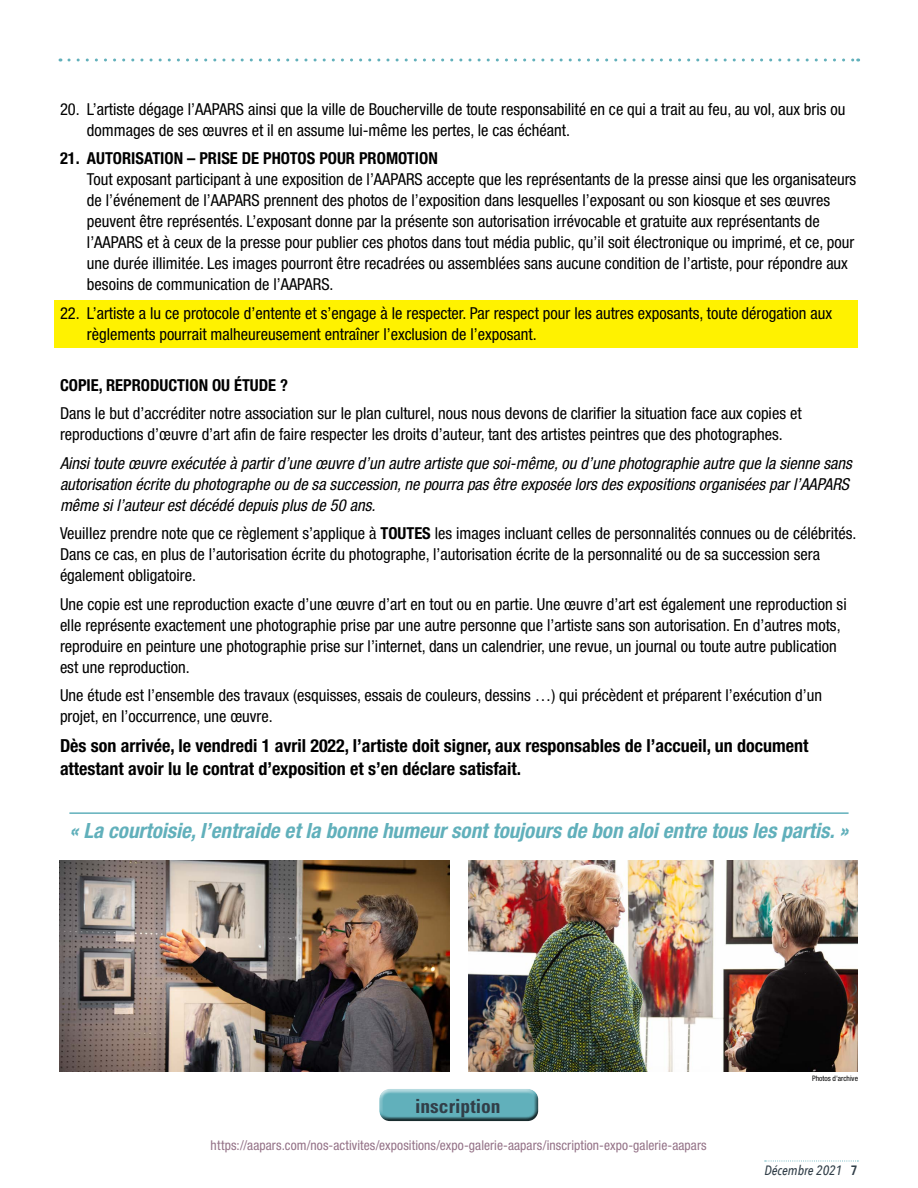
<style>
.page{position:relative;width:918px;height:1188px;background:#fff}
.page>*{position:absolute;margin:0;border:0;box-sizing:border-box;transform-origin:0 0}
.t1{font:italic 700 condensed 21px "Helvetica Neue LT Pro";color:#61b0bb}
.t2{font:700 condensed 19.5px "Univers";color:#313e48}
.t3{font:700 condensed 18px/22.5px "Helvetica Neue LT Pro";color:#000}
.t4{font:condensed 16.5px/21px "Helvetica Neue LT Pro";color:#000}
.t5{font:italic condensed 16.5px/21px "Helvetica Neue LT Pro";color:#000}
.t6{font:700 condensed 16.5px "Helvetica Neue LT Pro";color:#000}
.t7{font:condensed 13.5px "Helvetica Neue LT Pro";letter-spacing:.005em;color:#947287}
.t8{font:italic 500 13.5px "Avenir Next Condensed";color:#313e48}
.t9{font:condensed 7.5px "Helvetica Neue LT Pro";color:#000}
.s1{font-weight:700}
.s2{font-weight:600;font-style:normal}
</style>
<div class="page">
<svg style="left:765px;top:1161px;width:93px;height:1px"></svg>
<svg style="left:69px;top:58px;width:790px;height:4px"></svg>
<hr style="left:69px;top:812px;width:780px;height:2px;background:#61b0bb">
<div style="left:55px;top:300px;width:803px;height:48px;background:#fff200"></div>
<div style="left:374px;top:1084px;width:167px;height:34px;background:#fff;opacity:.75"></div>
<div style="left:376px;top:1091px;width:167px;height:35px;background:#000;opacity:.75"></div>
<img style="left:60px;top:861px;width:389px;height:211px">
<img style="left:468px;top:861px;width:390px;height:211px">
<p class="t4" style="left:87px;top:98px;width:760px;text-indent:-27px">20. L’artiste dégage l’AAPARS ainsi que la ville de Boucherville de toute responsabilité en ce qui a trait au feu, au vol, aux bris ou dommages de ses œuvres et il en assume lui-même les pertes, le cas échéant.</p>
<p class="t6" style="left:60px;top:149px;width:379px">21. AUTORISATION – PRISE DE PHOTOS POUR PROMOTION</p>
<p class="t4" style="left:87px;top:169px;width:771px">Tout exposant participant à une exposition de l’AAPARS accepte que les représentants de la presse ainsi que les organisateurs de l’événement de l’AAPARS prennent des photos de l’exposition dans lesquelles l’exposant ou son kiosque et ses œuvres peuvent être représentés. L’exposant donne par la présente son autorisation irrévocable et gratuite aux représentants de l’AAPARS et à ceux de la presse pour publier ces photos dans tout média public, qu’il soit électronique ou imprimé, et ce, pour une durée illimitée. Les images pourront être recadrées ou assemblées sans aucune condition de l’artiste, pour répondre aux besoins de communication de l’AAPARS.</p>
<p class="t4" style="left:87px;top:302px;width:747px;text-indent:-27px">22. L’artiste a lu ce protocole d’entente et s’engage à le respecter. Par respect pour les autres exposants, toute dérogation aux règlements pourrait malheureusement entraîner l’exclusion de l’exposant.</p>
<p class="t6" style="left:60px;top:375px;width:230px">COPIE, REPRODUCTION OU ÉTUDE ?</p>
<p class="t4" style="left:60px;top:403px;width:743px">Dans le but d’accréditer notre association sur le plan culturel, nous nous devons de clarifier la situation face aux copies et reproductions d’œuvre d’art afin de faire respecter les droits d’auteur, tant des artistes peintres que des photographes.</p>
<p class="t5" style="left:60px;top:453px;width:793px">Ainsi toute œuvre exécutée à partir d’une œuvre d’un autre artiste que soi-même, ou d’une photographie autre que la sienne sans autorisation écrite du photographe ou de sa succession, ne pourra pas être exposée lors des expositions organisées par l’AAPARS même si l’auteur est décédé depuis plus de 50 ans.</p>
<p class="t4" style="left:60px;top:523px;width:798px">Veuillez prendre note que ce règlement s’applique à <span class="s1">TOUTES</span> les images incluant celles de personnalités connues ou de célébrités.<br>Dans ce cas, en plus de l’autorisation écrite du photographe, l’autorisation écrite de la personnalité ou de sa succession sera également obligatoire.</p>
<p class="t4" style="left:60px;top:593px;width:788px">Une copie est une reproduction exacte d’une œuvre d’art en tout ou en partie. Une œuvre d’art est également une reproduction si elle représente exactement une photographie prise par une autre personne que l’artiste sans son autorisation. En d’autres mots, reproduire en peinture une photographie prise sur l’internet, dans un calendrier, une revue, un journal ou toute autre publication est une reproduction.</p>
<p class="t4" style="left:60px;top:685px;width:764px">Une étude est l’ensemble des travaux (esquisses, essais de couleurs, dessins …) qui précèdent et préparent l’exécution d’un projet, en l’occurrence, une œuvre.</p>
<p class="t3" style="left:60px;top:735px;width:750px">Dès son arrivée, le vendredi 1 avril 2022, l’artiste doit signer, aux responsables de l’accueil, un document attestant avoir lu le contrat d’exposition et s’en déclare satisfait.</p>
<p class="t1" style="left:69px;top:818px;width:781px">« La courtoisie, l’entraide et la bonne humeur sont toujours de bon aloi entre tous les partis. »</p>
<p class="t2" style="left:415px;top:1094px;width:87px">inscription</p>
<p class="t7" style="left:211px;top:1137px;width:498px">https://aapars.com/nos-activites/expositions/expo-galerie-aapars/inscription-expo-galerie-aapars</p>
<p class="t9" style="left:812px;top:1074px;width:47px">Photos d'archive</p>
<p class="t8" style="left:764px;top:1162px;width:95px">Décembre 2021 <span class="s2">7</span></p>
</div>
